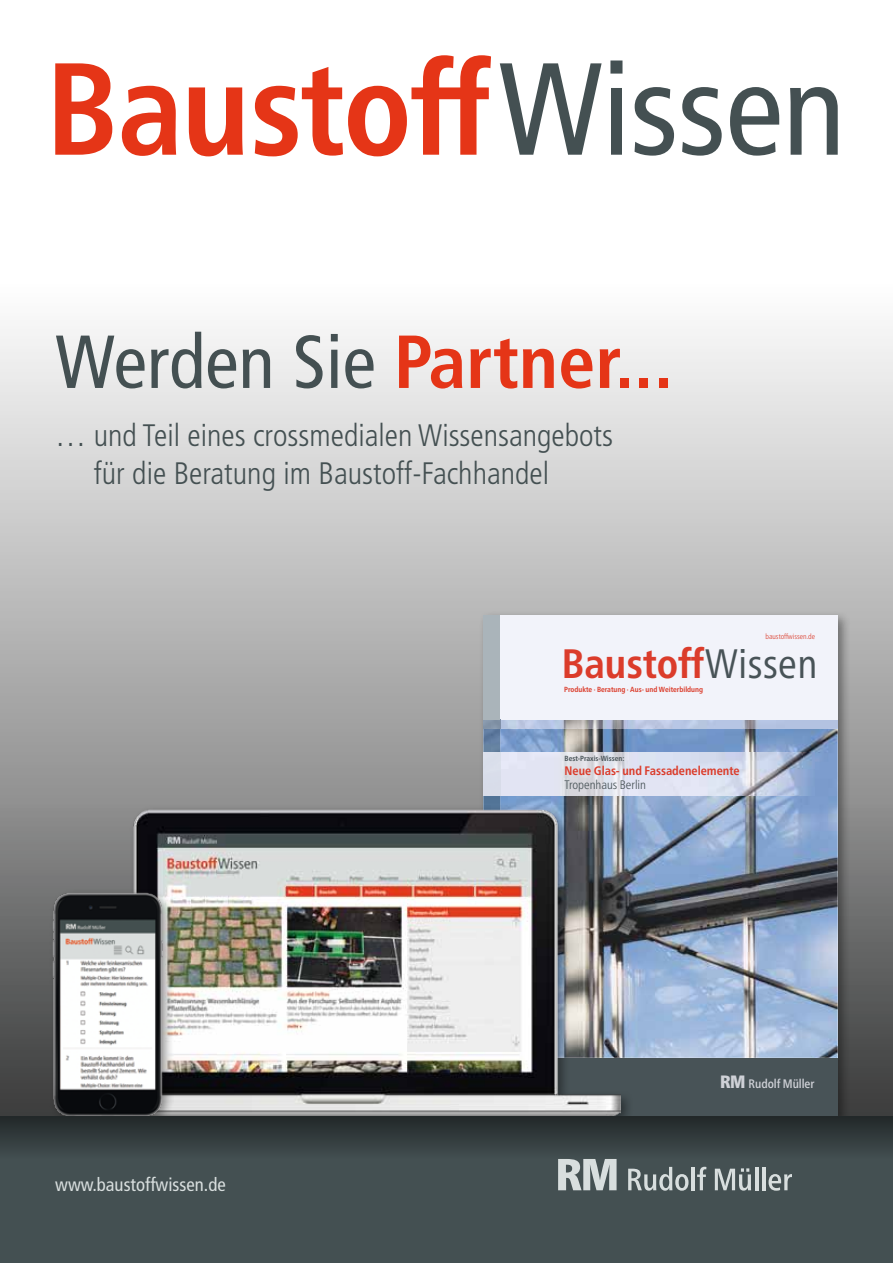
<style>
.page{position:relative;width:893px;height:1263px;background:#fff}
.page>*{position:absolute;margin:0;border:0;box-sizing:border-box;transform-origin:0 0}
.t1{font:700 condensed 75px "Frutiger";color:#e53517}
.t2{font:700 condensed 41.1px "Frutiger Neue LT Pro";color:#db3c2b}
.t3{font:300 condensed 31.05px/37.2px "Frutiger";color:#445052}
.t4{font:condensed 18.75px "Frutiger";color:#d8dede}
.t5{font:700 condensed 12.3px "Frutiger Neue LT Pro";color:#db3c2b}
.t6{font:300 condensed 12.3px "Frutiger Neue LT Pro";color:#485357}
.t7{font:500 condensed 12.3px "Frutiger Neue LT Pro";letter-spacing:-.005em;color:#cfd1d7}
.t8{font:700 condensed 7.5px "Frutiger Neue LT Pro";color:#db3c2b}
.t9{font:700 condensed 7.5px "Frutiger Neue LT Pro";color:#485357}
.t10{font:300 condensed 7.5px "Frutiger Neue LT Pro";color:#db3c2b}
.s1{font-weight:400;color:#445052}
.s2{font-weight:400;color:#485357}
.s3{font-weight:900;font-size:17.85px}
</style>
<div class="page">
<div style="left:0;top:283px;width:893px;height:835px;background:linear-gradient(to bottom,#fff,#404040)"></div>
<svg style="left:55px;top:55px;width:436px;height:101px"></svg>
<svg style="left:500px;top:63px;width:102px;height:92px"></svg>
<svg style="left:610px;top:60px;width:12px;height:95px"></svg>
<svg style="left:634px;top:87px;width:40px;height:69px"></svg>
<svg style="left:682px;top:87px;width:40px;height:69px"></svg>
<svg style="left:730px;top:87px;width:49px;height:69px"></svg>
<svg style="left:790px;top:87px;width:48px;height:68px"></svg>
<div style="left:479px;top:610px;width:372px;height:520px;background:#000;opacity:.4"></div>
<img style="left:483px;top:720px;width:355px;height:338px">
<div style="left:483px;top:1058px;width:355px;height:58px;background:#485357"></div>
<div style="left:483px;top:615px;width:355px;height:105px;background:#f2f3fa"></div>
<div style="left:483px;top:615px;width:17px;height:105px;background:#aab4ba"></div>
<img style="left:483px;top:753px;width:332px;height:43px">
<div style="left:66px;top:805px;width:568px;height:325px;background:#000;opacity:.4"></div>
<img style="left:70px;top:810px;width:551px;height:306px">
<div style="left:48px;top:888px;width:127px;height:240px;background:#000;opacity:.4"></div>
<img style="left:48px;top:889px;width:117px;height:227px">
<div style="left:0;top:1116px;width:893px;height:147px;background:#445052"></div>
<svg style="left:558px;top:1159px;width:59px;height:31px"></svg>
<svg style="left:628px;top:1167px;width:60px;height:24px"></svg>
<hr style="left:692px;top:1167px;width:3px;height:23px;background:#d8dede">
<svg style="left:697px;top:1167px;width:9px;height:23px"></svg>
<svg style="left:715px;top:1168px;width:36px;height:22px"></svg>
<hr style="left:755px;top:1167px;width:3px;height:23px;background:#d8dede">
<hr style="left:762px;top:1167px;width:3px;height:23px;background:#d8dede">
<svg style="left:768px;top:1174px;width:24px;height:17px"></svg>
<div style="left:0;top:1116px;width:893px;height:43px;background:linear-gradient(to bottom,#212728,#434f51)"></div>
<h1 class="t1" style="left:55px;top:317px;width:619px"><span class="s1">Werden Sie</span> Partner...</h1>
<p class="t3" style="left:94px;top:418px;width:521px;text-indent:-39px">… und Teil eines crossmedialen Wissensangebots für die Beratung im Baustoff-Fachhandel</p>
<p class="t10" style="left:765px;top:632px;width:51px">baustoffwissen.de</p>
<h2 class="t2" style="left:562px;top:639px;width:257px">Baustoff<span class="s2">Wissen</span></h2>
<p class="t8" style="left:564px;top:685px;width:140px">Produkte ∙ Beratung ∙ Aus- und Weiterbildung</p>
<p class="t9" style="left:565px;top:754px;width:61px">Best-Praxis-Wissen:</p>
<p class="t5" style="left:565px;top:763px;width:177px">Neue Glas- und Fassadenelemente</p>
<p class="t6" style="left:565px;top:777px;width:83px">Tropenhaus Berlin</p>
<p class="t4" style="left:55px;top:1173px;width:172px">www.baustoffwissen.de</p>
<p class="t7" style="left:720px;top:1076px;width:96px"><span class="s3">RM</span> Rudolf Müller</p>
</div>
